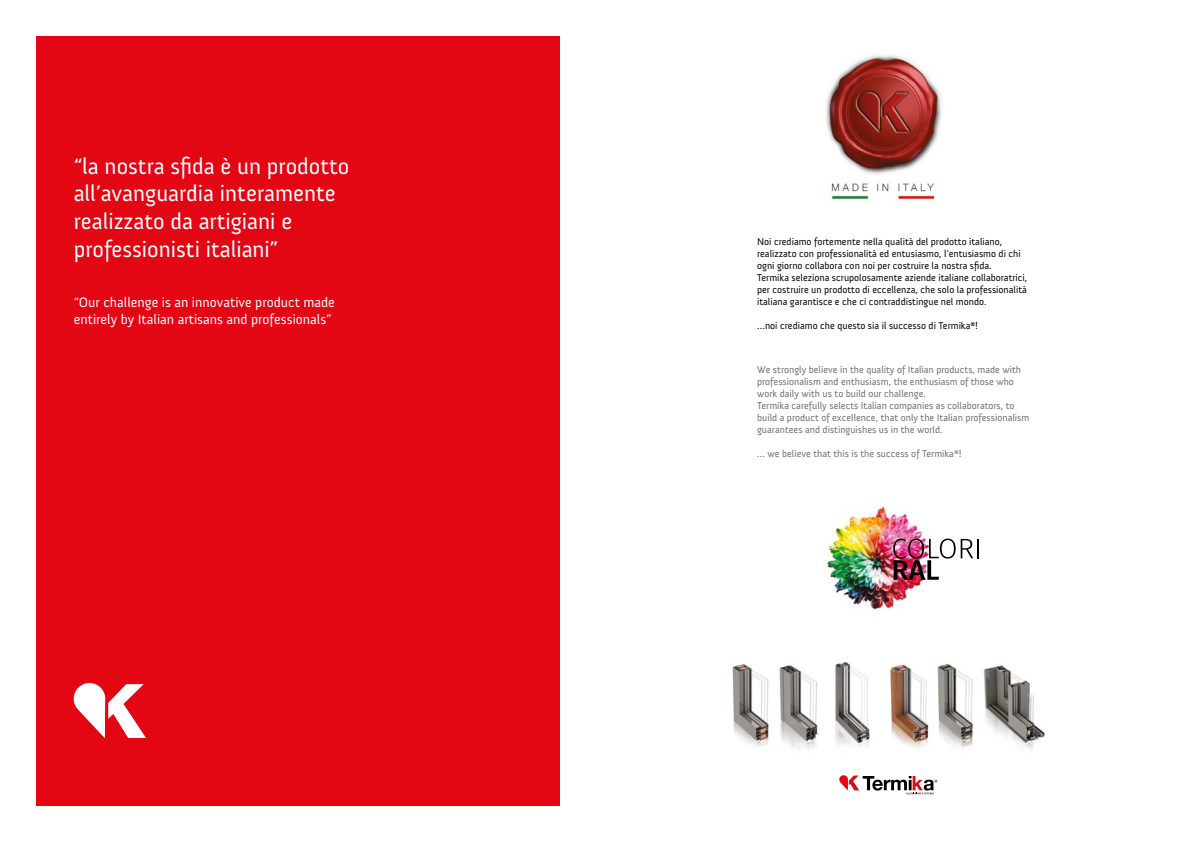
<style>
.page{position:relative;width:1191px;height:842px;background:#fff}
.page>*{position:absolute;margin:0;border:0;box-sizing:border-box;transform-origin:0 0}
.t1{font:23px/27.6px "Anivers";color:#fff}
.t2{font:14px/16.8px "Anivers";color:#fff}
.t3{font:10px/12px "Anivers";color:#000}
.t4{font:10px/12px "Anivers";color:#706f6f}
</style>
<div class="page">
<div style="left:36px;top:36px;width:523px;height:770px;background:#e30613"></div>
<img style="left:732px;top:662px;width:313px;height:88px">
<svg style="left:839px;top:775px;width:98px;height:19px"></svg>
<img style="left:826px;top:55px;width:116px;height:145px">
<svg style="left:74px;top:683px;width:72px;height:55px"></svg>
<img style="left:826px;top:506px;width:105px;height:104px">
<img style="left:893px;top:539px;width:86px;height:41px">
<h1 class="t1" style="left:74px;top:153px;width:277px">“la nostra sfida è un prodotto all’avanguardia interamente realizzato da artigiani e professionisti italiani”</h1>
<h2 class="t2" style="left:74px;top:294px;width:263px">“Our challenge is an innovative product made entirely by Italian artisans and professionals”</h2>
<p class="t3" style="left:757px;top:236px;width:272px">Noi crediamo fortemente nella qualità del prodotto italiano, realizzato con professionalità ed entusiasmo, l’entusiasmo di chi ogni giorno collabora con noi per costruire la nostra sfida.<br>Termika seleziona scrupolosamente aziende italiane collaboratrici, per costruire un prodotto di eccellenza, che solo la professionalità italiana garantisce e che ci contraddistingue nel mondo.</p>
<p class="t3" style="left:757px;top:320px;width:222px">…noi crediamo che questo sia il successo di Termika®!</p>
<p class="t4" style="left:757px;top:364px;width:274px">We strongly believe in the quality of Italian products, made with professionalism and enthusiasm, the enthusiasm of those who work daily with us to build our challenge.<br>Termika carefully selects Italian companies as collaborators, to build a product of excellence, that only the Italian professionalism guarantees and distinguishes us in the world.</p>
<p class="t4" style="left:757px;top:448px;width:206px">… we believe that this is the success of Termika®!</p>
</div>
